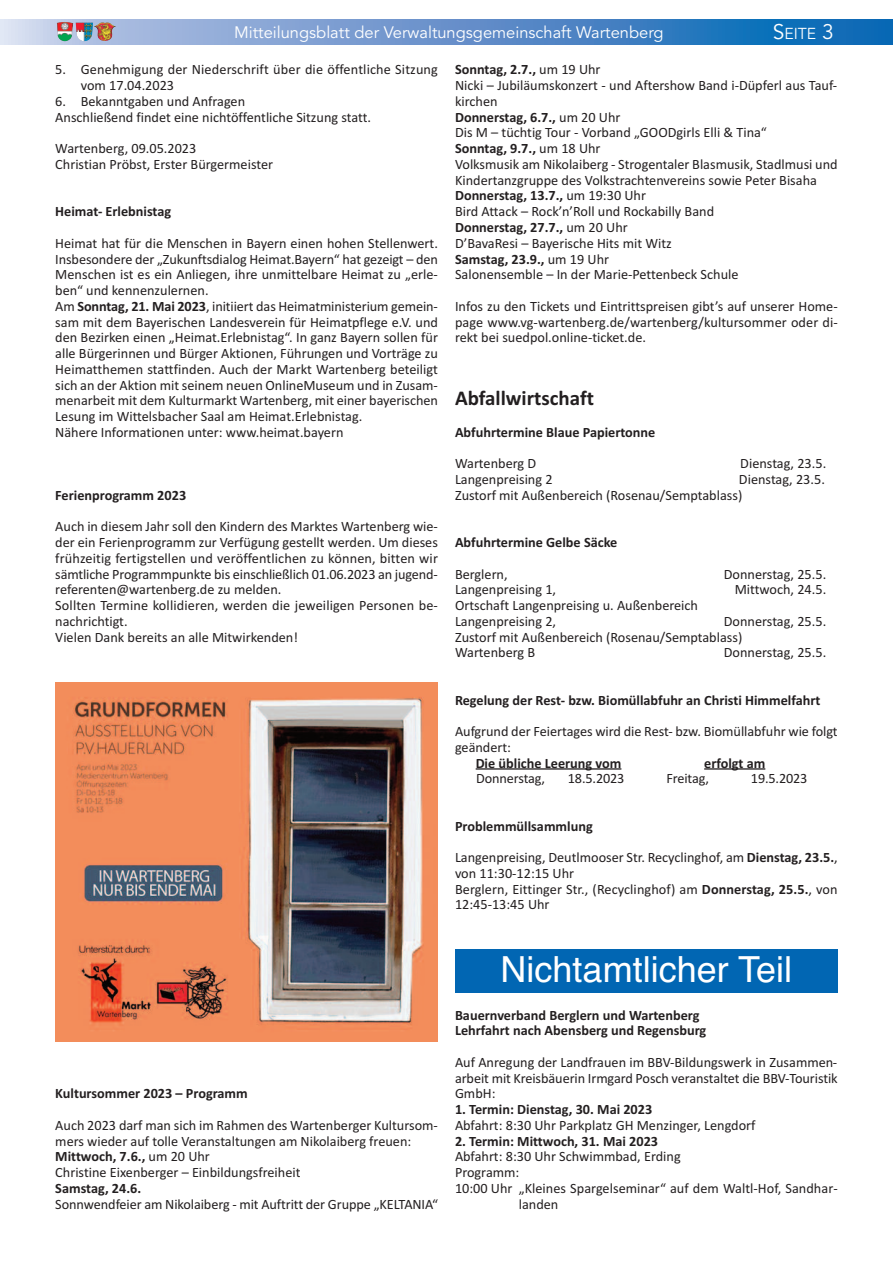
<style>
.page{position:relative;width:893px;height:1263px;background:#fff}
.page>*{position:absolute;margin:0;border:0;box-sizing:border-box;transform-origin:0 0}
.t1{font:36px "Helvetica";color:#fff}
.t2{font:700 21px "Calibri";color:#231f20}
.t3{font:16.5px "Avenir";color:#fff}
.t4{font:15.75px "Avenir";color:#fff}
.t5{font:14.25px/15.8px "Calibri";color:#231f20}
.t6{font:700 14.25px/15.8px "Calibri";color:#231f20}
.s1{font-size:21px}
.s2{font-weight:700}
</style>
<div class="page">
<hr style="left:476px;top:768px;width:145px;height:2px;background:#231f20">
<hr style="left:704px;top:768px;width:61px;height:2px;background:#231f20">
<svg style="left:0;top:19px;width:893px;height:26px;background:#6093cb"></svg>
<img style="left:76px;top:22px;width:40px;height:19px">
<img style="left:57px;top:22px;width:16px;height:19px">
<div style="left:455px;top:949px;width:383px;height:44px;background:#0166b3"></div>
<img style="left:55px;top:683px;width:383px;height:359px">
<p class="t3" style="left:234px;top:22px;width:431px">Mitteilungsblatt der Verwaltungsgemeinschaft Wartenberg</p>
<p class="t4" style="left:773px;top:24px;width:63px"><span class="s1">S</span>EITE <span class="s1">3</span></p>
<p class="t5" style="left:81px;top:62px;width:359px;text-indent:-26px">5. Genehmigung der Niederschrift über die öffentliche Sitzung vom 17.04.2023</p>
<p class="t5" style="left:55px;top:93px;width:317px">6. Bekanntgaben und Anfragen<br>Anschließend findet eine nichtöffentliche Sitzung statt.</p>
<p class="t5" style="left:55px;top:140px;width:219px">Wartenberg, 09.05.2023<br>Christian Pröbst, Erster Bürgermeister</p>
<p class="t6" style="left:55px;top:203px;width:117px">Heimat- Erlebnistag</p>
<p class="t5" style="left:55px;top:235px;width:384px">Heimat hat für die Menschen in Bayern einen hohen Stellenwert.<br>Insbesondere der „Zukunftsdialog Heimat.Bayern“ hat gezeigt – den Menschen ist es ein Anliegen, ihre unmittelbare Heimat zu „erle&shy;ben“ und kennenzulernen.<br>Am <span class="s2">Sonntag, 21. Mai 2023</span>, initiiert das Heimatministerium gemein&shy;sam mit dem Bayerischen Landesverein für Heimatpflege e.V. und den Bezirken einen „Heimat.Erlebnistag“. In ganz Bayern sollen für alle Bürgerinnen und Bürger Aktionen, Führungen und Vorträge zu Heimatthemen stattfinden. Auch der Markt Wartenberg beteiligt sich an der Aktion mit seinem neuen OnlineMuseum und in Zusam&shy;menarbeit mit dem Kulturmarkt Wartenberg, mit einer bayerischen Lesung im Wittelsbacher Saal am Heimat.Erlebnistag.<br>Nähere Informationen unter: www.heimat.bayern</p>
<p class="t6" style="left:55px;top:487px;width:132px">Ferienprogramm 2023</p>
<p class="t5" style="left:55px;top:518px;width:384px">Auch in diesem Jahr soll den Kindern des Marktes Wartenberg wie&shy;der ein Ferienprogramm zur Verfügung gestellt werden. Um dieses frühzeitig fertigstellen und veröffentlichen zu können, bitten wir sämtliche Programmpunkte bis einschließlich 01.06.2023 an jugend&shy;referenten@wartenberg.de zu melden.<br>Sollten Termine kollidieren, werden die jeweiligen Personen be&shy;nachrichtigt.<br>Vielen Dank bereits an alle Mitwirkenden!</p>
<p class="t5" style="left:455px;top:62px;width:384px"><span class="s2">Sonntag, 2.7.,</span> um 19 Uhr<br>Nicki – Jubiläumskonzert - und Aftershow Band i-Düpferl aus Tauf&shy;kirchen<br><span class="s2">Donnerstag, 6.7.,</span> um 20 Uhr<br>Dis M – tüchtig Tour - Vorband „GOODgirls Elli &amp; Tina“<br><span class="s2">Sonntag, 9.7.,</span> um 18 Uhr<br>Volksmusik am Nikolaiberg - Strogentaler Blasmusik, Stadlmusi und Kindertanzgruppe des Volkstrachtenvereins sowie Peter Bisaha <span class="s2">Donnerstag, 13.7.,</span> um 19:30 Uhr<br>Bird Attack – Rock’n’Roll und Rockabilly Band<br><span class="s2">Donnerstag, 27.7.,</span> um 20 Uhr<br>D’BavaResi – Bayerische Hits mit Witz<br><span class="s2">Samstag, 23.9.,</span> um 19 Uhr<br>Salonensemble – In der Marie-Pettenbeck Schule</p>
<p class="t5" style="left:455px;top:298px;width:384px;text-align:justify">Infos zu den Tickets und Eintrittspreisen gibt’s auf unserer Home&shy;page www.vg-wartenberg.de/wartenberg/kultursommer oder di&shy;rekt bei suedpol.online-ticket.de.</p>
<h2 class="t2" style="left:455px;top:386px;width:141px">Abfallwirtschaft</h2>
<p class="t6" style="left:455px;top:424px;width:202px">Abfuhrtermine Blaue Papiertonne</p>
<p class="t5" style="left:455px;top:455px;width:83px">Wartenberg D</p>
<p class="t5" style="left:740px;top:455px;width:87px">Dienstag, 23.5.</p>
<p class="t5" style="left:455px;top:471px;width:99px">Langenpreising 2</p>
<p class="t5" style="left:455px;top:471px;width:371px;text-indent:284px">Dienstag, 23.5.<br>Zustorf mit Außenbereich (Rosenau/Semptablass)</p>
<p class="t6" style="left:455px;top:534px;width:164px">Abfuhrtermine Gelbe Säcke</p>
<p class="t5" style="left:455px;top:566px;width:54px">Berglern,</p>
<p class="t5" style="left:724px;top:566px;width:104px">Donnerstag, 25.5.</p>
<p class="t5" style="left:455px;top:581px;width:103px">Langenpreising 1,</p>
<p class="t5" style="left:735px;top:581px;width:93px">Mittwoch, 24.5.</p>
<p class="t5" style="left:455px;top:597px;width:245px">Ortschaft Langenpreising u. Außenbereich<br>Langenpreising 2,</p>
<p class="t5" style="left:455px;top:613px;width:373px;text-indent:269px">Donnerstag, 25.5.<br>Zustorf mit Außenbereich (Rosenau/Semptablass)<br>Wartenberg B</p>
<p class="t5" style="left:724px;top:644px;width:104px">Donnerstag, 25.5.</p>
<p class="t6" style="left:455px;top:692px;width:367px">Regelung der Rest- bzw. Biomüllabfuhr an Christi Himmelfahrt</p>
<p class="t5" style="left:455px;top:723px;width:384px">Aufgrund der Feiertages wird die Rest- bzw. Biomüllabfuhr wie folgt geändert:</p>
<p class="t6" style="left:476px;top:755px;width:147px">Die übliche Leerung vom</p>
<p class="t6" style="left:704px;top:755px;width:63px">erfolgt am</p>
<p class="t5" style="left:476px;top:770px;width:70px">Donnerstag,</p>
<p class="t5" style="left:568px;top:770px;width:58px">18.5.2023</p>
<p class="t5" style="left:666px;top:770px;width:44px">Freitag,</p>
<p class="t5" style="left:751px;top:770px;width:58px">19.5.2023</p>
<p class="t6" style="left:455px;top:818px;width:139px">Problemmüllsammlung</p>
<p class="t5" style="left:455px;top:849px;width:384px">Langenpreising, Deutlmooser Str. Recyclinghof, am <span class="s2">Dienstag, 23.5.</span>, von 11:30-12:15 Uhr<br>Berglern, Eittinger Str., (Recyclinghof) am <span class="s2">Donnerstag, 25.5.</span>, von 12:45-13:45 Uhr</p>
<p class="t6" style="left:55px;top:1085px;width:194px">Kultursommer 2023 – Programm</p>
<p class="t5" style="left:55px;top:1117px;width:384px">Auch 2023 darf man sich im Rahmen des Wartenberger Kultursom&shy;mers wieder auf tolle Veranstaltungen am Nikolaiberg freuen:<br><span class="s2">Mittwoch, 7.6.,</span> um 20 Uhr<br>Christine Eixenberger – Einbildungsfreiheit</p>
<p class="t6" style="left:55px;top:1180px;width:87px">Samstag, 24.6.</p>
<p class="t5" style="left:55px;top:1196px;width:384px">Sonnwendfeier am Nikolaiberg - mit Auftritt der Gruppe „KELTANIA“</p>
<h1 class="t1" style="left:501px;top:948px;width:293px">Nichtamtlicher Teil</h1>
<p class="t6" style="left:455px;top:1007px;width:253px">Bauernverband Berglern und Wartenberg<br>Lehrfahrt nach Abensberg und Regensburg</p>
<p class="t5" style="left:455px;top:1054px;width:384px;text-align:justify">Auf Anregung der Landfrauen im BBV-Bildungswerk in Zusammen&shy;arbeit mit Kreisbäuerin Irmgard Posch veranstaltet die BBV-Touristik GmbH:</p>
<p class="t6" style="left:455px;top:1101px;width:199px">1. Termin: Dienstag, 30. Mai 2023</p>
<p class="t5" style="left:455px;top:1117px;width:302px">Abfahrt: 8:30 Uhr Parkplatz GH Menzinger, Lengdorf</p>
<p class="t6" style="left:455px;top:1133px;width:205px">2. Termin: Mittwoch, 31. Mai 2023</p>
<p class="t5" style="left:455px;top:1148px;width:227px">Abfahrt: 8:30 Uhr Schwimmbad, Erding</p>
<p class="t5" style="left:455px;top:1164px;width:66px">Programm:</p>
<p class="t5" style="left:455px;top:1180px;width:384px">10:00 Uhr „Kleines Spargelseminar“ auf dem Waltl-Hof, Sandhar-</p>
<p class="t5" style="left:519px;top:1196px;width:41px">landen</p>
</div>
